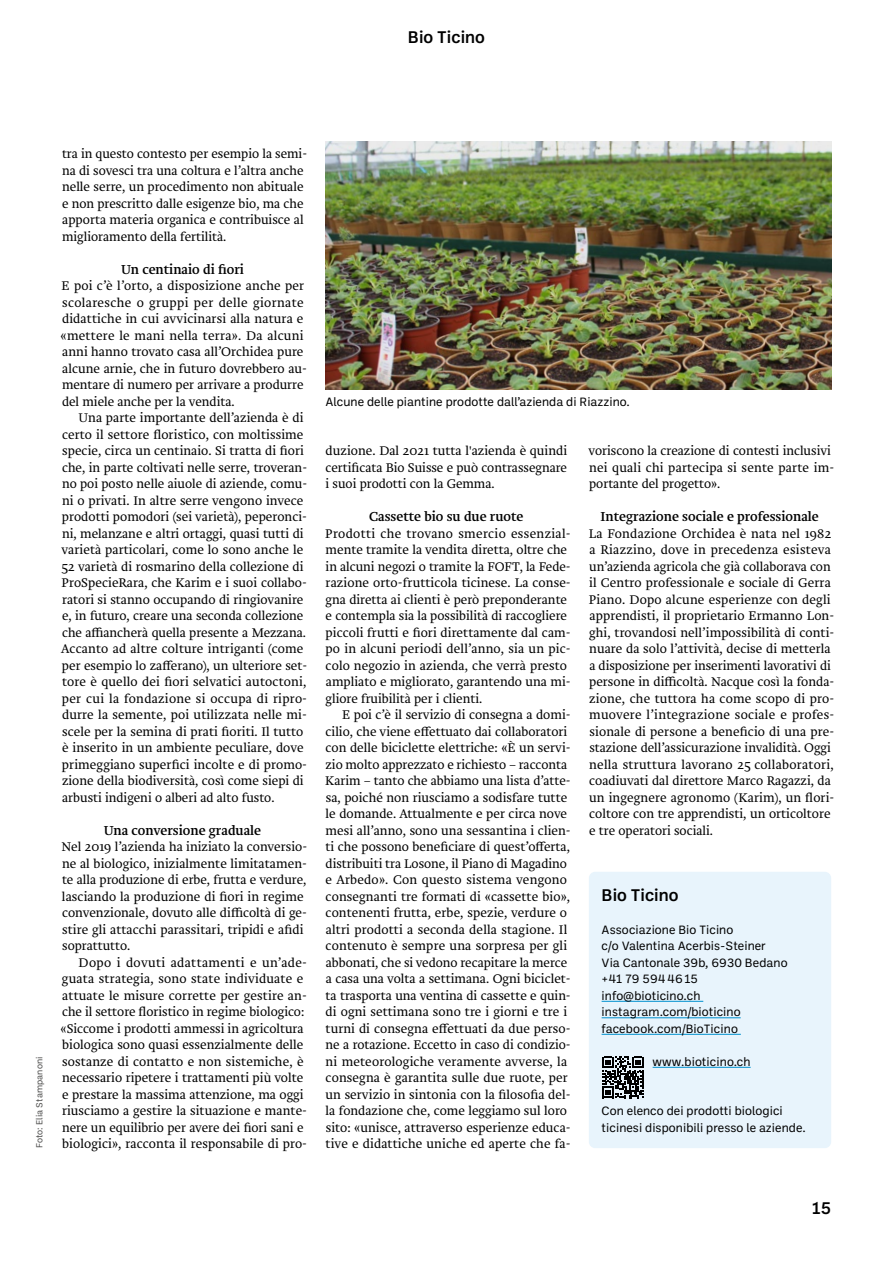
<style>
.page{position:relative;width:893px;height:1263px;background:#fff}
.page>*{position:absolute;margin:0;border:0;box-sizing:border-box;transform-origin:0 0}
.t1{font:500 17.25px "Ballinger";color:#000}
.t2{font:13.5px "Brioni Pro";color:#000}
.t3{font:300 13.05px/16.5px "Brioni Pro";letter-spacing:.005em;color:#000}
.t4{font:12.3px/16.5px "Ballinger";letter-spacing:.005em;color:#000}
.t5{font:9px "Ballinger";letter-spacing:.005em;color:#4a4a49}
</style>
<div class="page">
<img style="left:325px;top:142px;width:506px;height:247px">
<div style="left:589px;top:872px;width:242px;height:276px;background:#e8f4fc;border-radius:6px"></div>
<hr style="left:602px;top:1001px;width:101px;height:1px;background:#0090ce">
<hr style="left:602px;top:1017px;width:139px;height:1px;background:#0090ce">
<hr style="left:602px;top:1034px;width:139px;height:1px;background:#0090ce">
<hr style="left:653px;top:1067px;width:98px;height:1px;background:#0090ce">
<svg style="left:602px;top:1056px;width:42px;height:42px"></svg>
<h1 class="t1" style="left:408px;top:25px;width:78px">Bio Ticino</h1>
<p class="t5" style="left:33px;top:1148px;width:93px;rotate:-90deg">Foto: Elia Stampanoni</p>
<p class="t3" style="left:62px;top:146px;width:247px">tra in questo contesto per esempio la semi&shy;na di sovesci tra una coltura e l’altra anche nelle serre, un procedimento non abituale e non prescritto dalle esigenze bio, ma che apporta materia organica e contribuisce al miglioramento della fertilità.</p>
<p class="t2" style="left:121px;top:259px;width:124px">Un centinaio di fiori</p>
<p class="t3" style="left:61px;top:278px;width:248px">E poi c’è l’orto, a disposizione anche per scolaresche o gruppi per delle giornate didattiche in cui avvicinarsi alla natura e «mettere le mani nella terra». Da alcuni anni hanno trovato casa all’Orchidea pure alcune arnie, che in futuro dovrebbero au&shy;mentare di numero per arrivare a produrre del miele anche per la vendita.</p>
<p class="t3" style="left:61px;top:410px;width:247px;text-indent:18px">Una parte importante dell’azienda è di certo il settore floristico, con moltissime specie, circa un centinaio. Si tratta di fiori che, in parte coltivati nelle serre, troveran&shy;no poi posto nelle aiuole di aziende, comu&shy;ni o privati. In altre serre vengono invece prodotti pomodori (sei varietà), peperonci&shy;ni, melanzane e altri ortaggi, quasi tutti di varietà particolari, come lo sono anche le 52 varietà di rosmarino della collezione di ProSpecieRara, che Karim e i suoi collabo&shy;ratori si stanno occupando di ringiovanire e, in futuro, creare una seconda collezione che affiancherà quella presente a Mezzana.<br>Accanto ad altre colture intriganti (come per esempio lo zafferano), un ulteriore set&shy;tore è quello dei fiori selvatici autoctoni, per cui la fondazione si occupa di ripro&shy;durre la semente, poi utilizzata nelle mi&shy;scele per la semina di prati fioriti. Il tutto è inserito in un ambiente peculiare, dove primeggiano superfici incolte e di promo&shy;zione della biodiversità, così come siepi di arbusti indigeni o alberi ad alto fusto.</p>
<p class="t2" style="left:104px;top:820px;width:159px">Una conversione graduale</p>
<p class="t3" style="left:62px;top:839px;width:247px">Nel 2019 l’azienda ha iniziato la conversio&shy;ne al biologico, inizialmente limitatamen&shy;te alla produzione di erbe, frutta e verdure, lasciando la produzione di fiori in regime convenzionale, dovuto alle difficoltà di ge&shy;stire gli attacchi parassitari, tripidi e afidi soprattutto.</p>
<p class="t3" style="left:61px;top:954px;width:248px;text-indent:18px">Dopo i dovuti adattamenti e un’ade&shy;guata strategia, sono state individuate e attuate le misure corrette per gestire an&shy;che il settore floristico in regime biologico: «Siccome i prodotti ammessi in agricoltura biologica sono quasi essenzialmente delle sostanze di contatto e non sistemiche, è necessario ripetere i trattamenti più volte e prestare la massima attenzione, ma oggi riusciamo a gestire la situazione e mante&shy;nere un equilibrio per avere dei fiori sani e biologici», racconta il responsabile di pro-</p>
<p class="t4" style="left:325px;top:392px;width:306px">Alcune delle piantine prodotte dall’azienda di Riazzino.</p>
<p class="t3" style="left:326px;top:443px;width:243px;text-align:justify">duzione. Dal 2021 tutta l'azienda è quindi certificata Bio Suisse e può contrassegnare i suoi prodotti con la Gemma.</p>
<p class="t2" style="left:369px;top:507px;width:156px">Cassette bio su due ruote</p>
<p class="t3" style="left:325px;top:525px;width:247px">Prodotti che trovano smercio essenzial&shy;mente tramite la vendita diretta, oltre che in alcuni negozi o tramite la FOFT, la Fede&shy;razione orto-frutticola ticinese. La conse&shy;gna diretta ai clienti è però preponderante e contempla sia la possibilità di raccogliere piccoli frutti e fiori direttamente dal cam&shy;po in alcuni periodi dell’anno, sia un pic&shy;colo negozio in azienda, che verrà presto ampliato e migliorato, garantendo una mi&shy;gliore fruibilità per i clienti.</p>
<p class="t3" style="left:325px;top:707px;width:247px;text-indent:17px">E poi c’è il servizio di consegna a domi&shy;cilio, che viene effettuato dai collaboratori con delle biciclette elettriche: «È un servi&shy;zio molto apprezzato e richiesto – racconta Karim – tanto che abbiamo una lista d’atte&shy;sa, poiché non riusciamo a sodisfare tutte le domande. Attualmente e per circa nove mesi all’anno, sono una sessantina i clien&shy;ti che possono beneficiare di quest’offerta, distribuiti tra Losone, il Piano di Magadino e Arbedo». Con questo sistema vengono consegnanti tre formati di «cassette bio», contenenti frutta, erbe, spezie, verdure o altri prodotti a seconda della stagione. Il contenuto è sempre una sorpresa per gli abbonati, che si vedono recapitare la merce a casa una volta a settimana. Ogni biciclet&shy;ta trasporta una ventina di cassette e quin&shy;di ogni settimana sono tre i giorni e tre i turni di consegna effettuati da due perso&shy;ne a rotazione. Eccetto in caso di condizio&shy;ni meteorologiche veramente avverse, la consegna è garantita sulle due ruote, per un servizio in sintonia con la filosofia del&shy;la fondazione che, come leggiamo sul loro sito: «unisce, attraverso esperienze educa&shy;tive e didattiche uniche ed aperte che fa-</p>
<p class="t3" style="left:589px;top:443px;width:247px">voriscono la creazione di contesti inclusivi nei quali chi partecipa si sente parte im&shy;portante del progetto».</p>
<p class="t2" style="left:601px;top:507px;width:220px">Integrazione sociale e professionale</p>
<p class="t3" style="left:589px;top:525px;width:247px">La Fondazione Orchidea è nata nel 1982 a Riazzino, dove in precedenza esisteva un’azienda agricola che già collaborava con il Centro professionale e sociale di Gerra Piano. Dopo alcune esperienze con degli apprendisti, il proprietario Ermanno Lon&shy;ghi, trovandosi nell’impossibilità di conti&shy;nuare da solo l’attività, decise di metterla a disposizione per inserimenti lavorativi di persone in difficoltà. Nacque così la fonda&shy;zione, che tuttora ha come scopo di pro&shy;muovere l’integrazione sociale e profes&shy;sionale di persone a beneficio di una pre&shy;stazione dell’assicurazione invalidità. Oggi nella struttura lavorano 25 collaboratori, coadiuvati dal direttore Marco Ragazzi, da un ingegnere agronomo (Karim), un flori&shy;coltore con tre apprendisti, un orticoltore e tre operatori sociali.</p>
<h1 class="t1" style="left:602px;top:883px;width:78px">Bio Ticino</h1>
<p class="t4" style="left:602px;top:920px;width:187px">Associazione Bio Ticino<br>c/o Valentina Acerbis-Steiner<br>Via Cantonale 39b, 6930 Bedano +41 79 5944615 info@bioticino.ch instagram.com/bioticino facebook.com/BioTicino</p>
<p class="t4" style="left:653px;top:1052px;width:99px">www.bioticino.ch</p>
<p class="t4" style="left:602px;top:1102px;width:206px">Con elenco dei prodotti biologici ticinesi disponibili presso le aziende.</p>
<h1 class="t1" style="left:812px;top:1196px;width:20px">15</h1>
</div>
